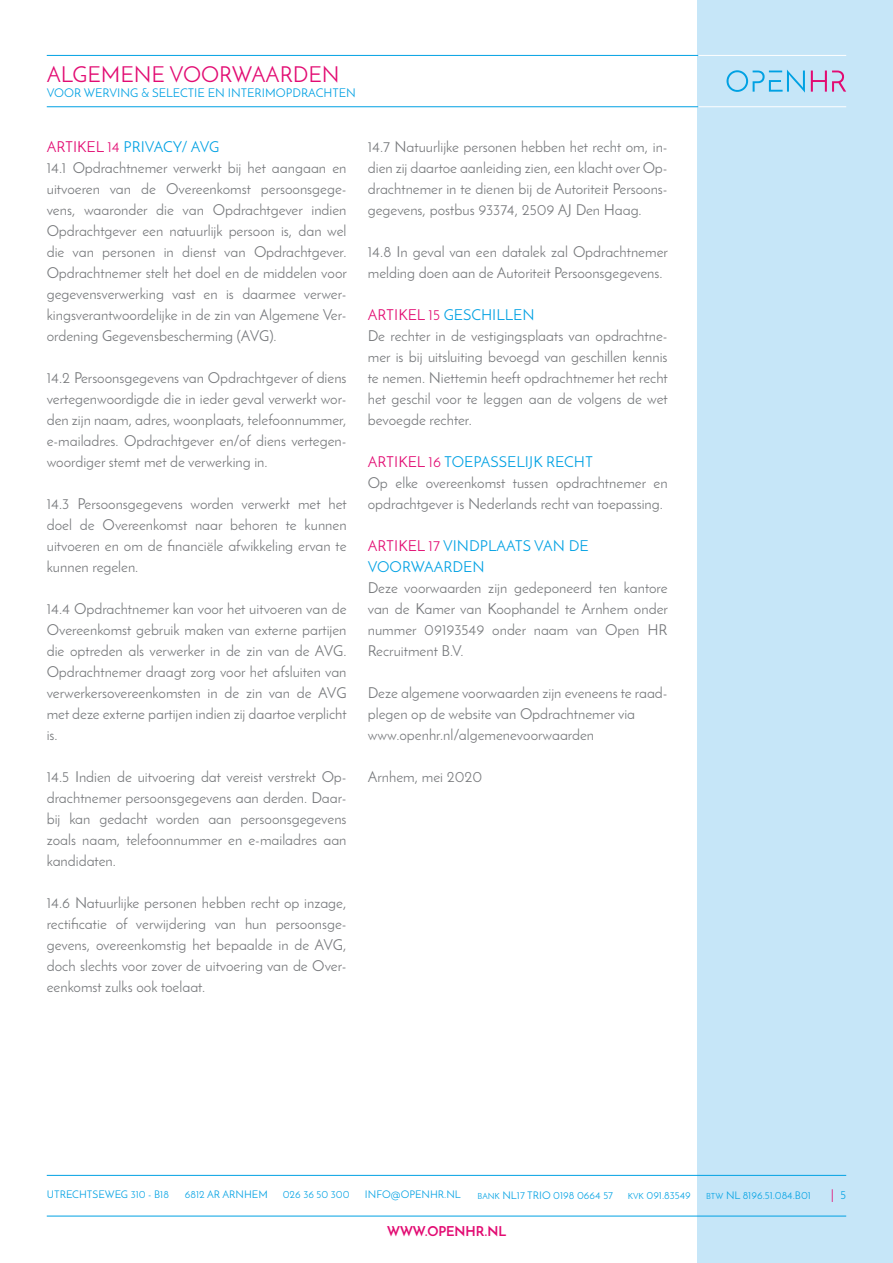
<style>
.page{position:relative;width:893px;height:1263px;background:#fff}
.page>*{position:absolute;margin:0;border:0;box-sizing:border-box;transform-origin:0 0}
.t1{font:21.9px "Josefin Sans";color:#e20b72}
.t2{font:15px/21px "Josefin Sans";color:#76787b;text-align:justify}
.t3{font:15px/21px "Josefin Sans";color:#00a1e3}
.t4{font:700 13.5px "Josefin Sans";color:#e20b72}
.t5{font:13.5px "Josefin Sans";color:#e20b72}
.t6{font:12px "Josefin Sans";color:#00a1e3}
.t7{font:10.5px "Josefin Sans";color:#00a1e3}
.s1{color:#e20b72}
.s2{color:#00a1e3}
.s3{font-size:8.4px}
.s4{font-size:12px;color:#00a1e3}
</style>
<div class="page">
<div style="left:697px;top:0;width:196px;height:1263px;background:#c6e6f8"></div>
<hr style="left:47px;top:1175px;width:799px;height:1px;background:#00a1e3">
<hr style="left:47px;top:1216px;width:799px;height:1px;background:#00a1e3">
<svg style="left:811px;top:71px;width:35px;height:21px"></svg>
<svg style="left:726px;top:70px;width:79px;height:23px"></svg>
<hr style="left:694px;top:55px;width:152px;height:1px;background:#fff">
<hr style="left:694px;top:106px;width:152px;height:1px;background:#fff">
<hr style="left:47px;top:55px;width:651px;height:1px;background:#00a1e3">
<hr style="left:47px;top:106px;width:651px;height:1px;background:#00a1e3">
<h1 class="t1" style="left:47px;top:61px;width:294px">ALGEMENE VOORWAARDEN</h1>
<p class="t6" style="left:47px;top:85px;width:311px">VOOR WERVING &amp; SELECTIE EN INTERIMOPDRACHTEN</p>
<p class="t2" style="left:47px;top:136px;width:302px;text-align:left"><span class="s1">ARTIKEL 14</span> <span class="s2">PRIVACY/ AVG<br></span>14.1 Opdrachtnemer verwerkt bij het aangaan en uitvoeren van de Overeenkomst persoonsgege&shy;vens, waaronder die van Opdrachtgever indien Opdrachtgever een natuurlijk persoon is, dan wel die van personen in dienst van Opdrachtgever.<br>Opdrachtnemer stelt het doel en de middelen voor gegevensverwerking vast en is daarmee verwer&shy;kingsverantwoordelijke in de zin van Algemene Ver&shy;ordening Gegevensbescherming (AVG).</p>
<p class="t2" style="left:47px;top:367px;width:301px">14.2 Persoonsgegevens van Opdrachtgever of diens vertegenwoordigde die in ieder geval verwerkt wor&shy;den zijn naam, adres, woonplaats, telefoonnummer, e-mailadres. Opdrachtgever en/of diens vertegen&shy;woordiger stemt met de verwerking in.</p>
<p class="t2" style="left:47px;top:493px;width:302px">14.3 Persoonsgegevens worden verwerkt met het doel de Overeenkomst naar behoren te kunnen uitvoeren en om de financiële afwikkeling ervan te kunnen regelen.</p>
<p class="t2" style="left:47px;top:598px;width:302px">14.4 Opdrachtnemer kan voor het uitvoeren van de Overeenkomst gebruik maken van externe partijen die optreden als verwerker in de zin van de AVG.<br>Opdrachtnemer draagt zorg voor het afsluiten van verwerkersovereenkomsten in de zin van de AVG met deze externe partijen indien zij daartoe verplicht is.</p>
<p class="t2" style="left:47px;top:766px;width:301px">14.5 Indien de uitvoering dat vereist verstrekt Op&shy;drachtnemer persoonsgegevens aan derden. Daar&shy;bij kan gedacht worden aan persoonsgegevens zoals naam, telefoonnummer en e-mailadres aan kandidaten.</p>
<p class="t2" style="left:47px;top:892px;width:301px">14.6 Natuurlijke personen hebben recht op inzage, rectificatie of verwijdering van hun persoonsge&shy;gevens, overeenkomstig het bepaalde in de AVG, doch slechts voor zover de uitvoering van de Over&shy;eenkomst zulks ook toelaat.</p>
<p class="t2" style="left:368px;top:136px;width:301px">14.7 Natuurlijke personen hebben het recht om, in&shy;dien zij daartoe aanleiding zien, een klacht over Op&shy;drachtnemer in te dienen bij de Autoriteit Persoons&shy;gegevens, postbus 93374, 2509 AJ Den Haag.</p>
<p class="t2" style="left:368px;top:241px;width:302px">14.8 In geval van een datalek zal Opdrachtnemer melding doen aan de Autoriteit Persoonsgegevens.</p>
<p class="t2" style="left:368px;top:304px;width:302px;text-align:left"><span class="s1">ARTIKEL 15</span> <span class="s2">GESCHILLEN<br></span>De rechter in de vestigingsplaats van opdrachtne&shy;mer is bij uitsluiting bevoegd van geschillen kennis te nemen. Niettemin heeft opdrachtnemer het recht het geschil voor te leggen aan de volgens de wet bevoegde rechter.</p>
<p class="t2" style="left:368px;top:451px;width:301px;text-align:left"><span class="s1">ARTIKEL 16</span> <span class="s2">TOEPASSELIJK RECHT<br></span>Op elke overeenkomst tussen opdrachtnemer en opdrachtgever is Nederlands recht van toepassing.</p>
<p class="t3" style="left:368px;top:535px;width:222px"><span class="s1">ARTIKEL 17</span> VINDPLAATS VAN DE<br>VOORWAARDEN</p>
<p class="t2" style="left:368px;top:577px;width:302px">Deze voorwaarden zijn gedeponeerd ten kantore van de Kamer van Koophandel te Arnhem onder nummer 09193549 onder naam van Open HR Recruitment B.V.</p>
<p class="t2" style="left:368px;top:682px;width:301px;text-align:left">Deze algemene voorwaarden zijn eveneens te raad&shy;plegen op de website van Opdrachtnemer via www.openhr.nl/algemenevoorwaarden</p>
<p class="t2" style="left:368px;top:766px;width:116px">Arnhem, mei 2020</p>
<p class="t7" style="left:47px;top:1188px;width:124px">UTRECHTSEWEG 310 - B18</p>
<p class="t7" style="left:185px;top:1188px;width:84px">6812 AR ARNHEM</p>
<p class="t7" style="left:283px;top:1188px;width:68px">026 36 50 300</p>
<p class="t7" style="left:365px;top:1188px;width:97px">INFO@OPENHR.NL</p>
<p class="t7" style="left:478px;top:1188px;width:137px"><span class="s3">BANK</span> NL17 TRIO 0198 0664 57</p>
<p class="t7" style="left:628px;top:1188px;width:64px"><span class="s3">KVK</span> 091.83549</p>
<p class="t7" style="left:706px;top:1188px;width:106px"><span class="s3">BTW</span> NL 8196.51.084.B01</p>
<p class="t4" style="left:387px;top:1223px;width:121px">WWW.OPENHR.NL</p>
<p class="t5" style="left:831px;top:1186px;width:17px">| <span class="s4">5</span></p>
</div>
